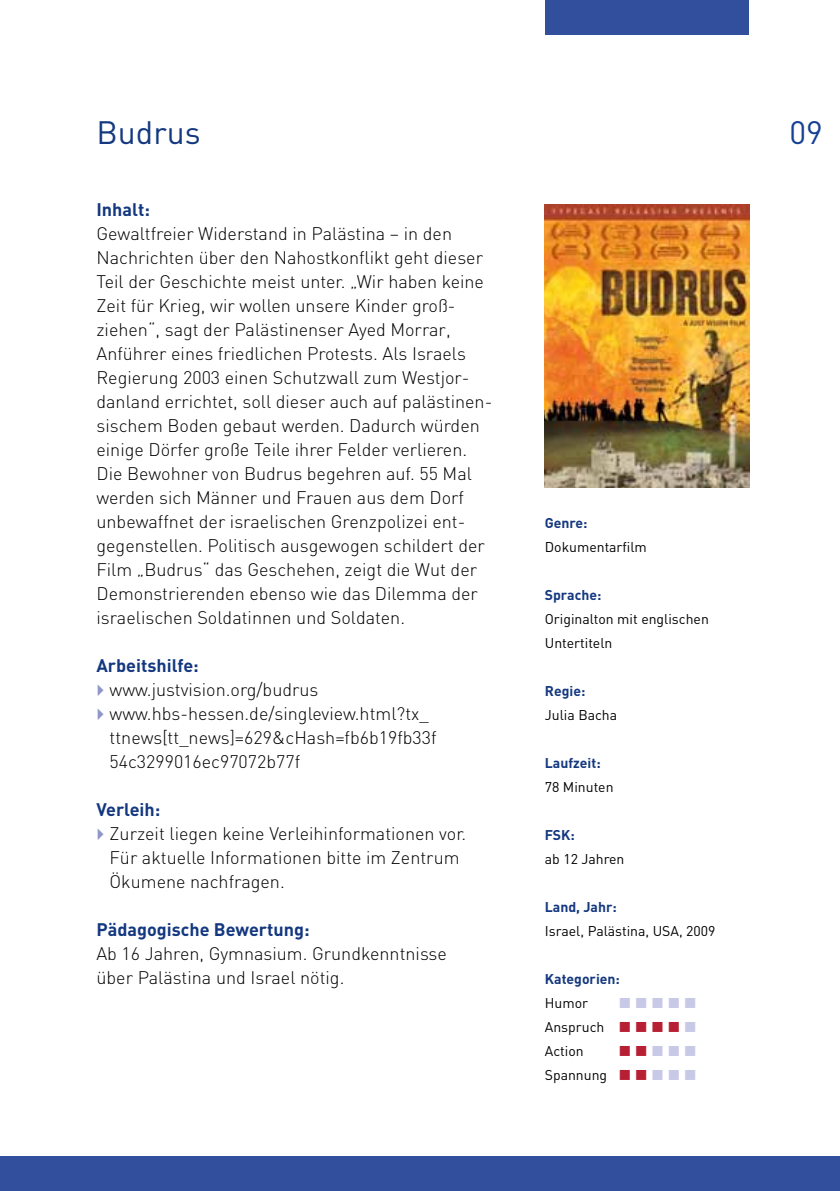
<style>
.page{position:relative;width:840px;height:1191px;background:#fff}
.page>*{position:absolute;margin:0;border:0;box-sizing:border-box;transform-origin:0 0}
.t1{font:32px "DIN";color:#14387f}
.t2{font:32px "DIN";color:#164194}
.t3{font:300 18px/24px "DIN";color:#000}
.t4{font:700 18px "DIN";color:#14387f}
.t5{font:14px/24px "DIN";color:#000}
.t6{font:700 14px "DIN";color:#14387f}
</style>
<div class="page">
<div style="left:544px;top:0;width:21px;height:34px;background:#324f9e"></div>
<div style="left:565px;top:0;width:20px;height:34px;background:#324f9e"></div>
<div style="left:585px;top:0;width:20px;height:34px;background:#324f9e"></div>
<div style="left:605px;top:0;width:21px;height:34px;background:#324f9e"></div>
<div style="left:626px;top:0;width:20px;height:34px;background:#324f9e"></div>
<div style="left:646px;top:0;width:21px;height:34px;background:#324f9e"></div>
<div style="left:667px;top:0;width:20px;height:34px;background:#324f9e"></div>
<div style="left:687px;top:0;width:21px;height:34px;background:#324f9e"></div>
<div style="left:708px;top:0;width:20px;height:34px;background:#324f9e"></div>
<div style="left:728px;top:0;width:20px;height:34px;background:#324f9e"></div>
<div style="left:0;top:1157px;width:839px;height:34px;background:#324f9e"></div>
<img style="left:544px;top:204px;width:204px;height:284px">
<h1 class="t1" style="left:96px;top:112px;width:106px">Budrus</h1>
<p class="t4" style="left:96px;top:198px;width:55px">Inhalt:</p>
<p class="t3" style="left:96px;top:221px;width:397px">Gewaltfreier Widerstand in Palästina – in den Nachrichten über den Nahostkonflikt geht dieser Teil der Geschichte meist unter. „Wir haben keine Zeit für Krieg, wir wollen unsere Kinder groß&shy;ziehen“, sagt der Palästinenser Ayed Morrar, Anführer eines friedlichen Protests. Als Israels Regierung 2003 einen Schutzwall zum Westjor&shy;danland errichtet, soll dieser auch auf palästinen&shy;sischem Boden gebaut werden. Dadurch würden einige Dörfer große Teile ihrer Felder verlieren.<br>Die Bewohner von Budrus begehren auf. 55 Mal werden sich Männer und Frauen aus dem Dorf unbewaffnet der israelischen Grenzpolizei ent&shy;gegenstellen. Politisch ausgewogen schildert der Film „Budrus“ das Geschehen, zeigt die Wut der Demonstrierenden ebenso wie das Dilemma der israelischen Soldatinnen und Soldaten.</p>
<p class="t4" style="left:96px;top:654px;width:104px">Arbeitshilfe:</p>
<p class="t3" style="left:109px;top:677px;width:328px">www.justvision.org/budrus www.hbs-hessen.de/singleview.html?tx_ ttnews[tt_news]=629&amp;cHash=fb6b19fb33f 54c3299016ec97072b77f</p>
<p class="t4" style="left:96px;top:798px;width:65px">Verleih:</p>
<p class="t3" style="left:109px;top:821px;width:358px">Zurzeit liegen keine Verleihinformationen vor.<br>Für aktuelle Informationen bitte im Zentrum<br>Ökumene nachfragen.</p>
<p class="t4" style="left:96px;top:918px;width:214px">Pädagogische Bewertung:</p>
<p class="t3" style="left:96px;top:941px;width:352px">Ab 16 Jahren, Gymnasium. Grundkenntnisse über Palästina und Israel nötig.</p>
<p class="t6" style="left:544px;top:514px;width:44px">Genre:</p>
<p class="t5" style="left:544px;top:535px;width:103px">Dokumentarfilm</p>
<p class="t6" style="left:544px;top:586px;width:58px">Sprache:</p>
<p class="t5" style="left:544px;top:607px;width:165px">Originalton mit englischen<br>Untertiteln</p>
<p class="t6" style="left:544px;top:682px;width:42px">Regie:</p>
<p class="t5" style="left:544px;top:703px;width:74px">Julia Bacha</p>
<p class="t6" style="left:544px;top:754px;width:57px">Laufzeit:</p>
<p class="t5" style="left:544px;top:775px;width:70px">78 Minuten</p>
<p class="t6" style="left:544px;top:826px;width:32px">FSK:</p>
<p class="t5" style="left:544px;top:847px;width:81px">ab 12 Jahren</p>
<p class="t6" style="left:544px;top:898px;width:73px">Land, Jahr:</p>
<p class="t5" style="left:544px;top:919px;width:172px">Israel, Palästina, USA, 2009</p>
<p class="t6" style="left:544px;top:970px;width:76px">Kategorien:</p>
<p class="t5" style="left:544px;top:991px;width:64px">Humor<br>Anspruch<br>Action<br>Spannung</p>
<h1 class="t2" style="left:789px;top:112px;width:35px">09</h1>
</div>
